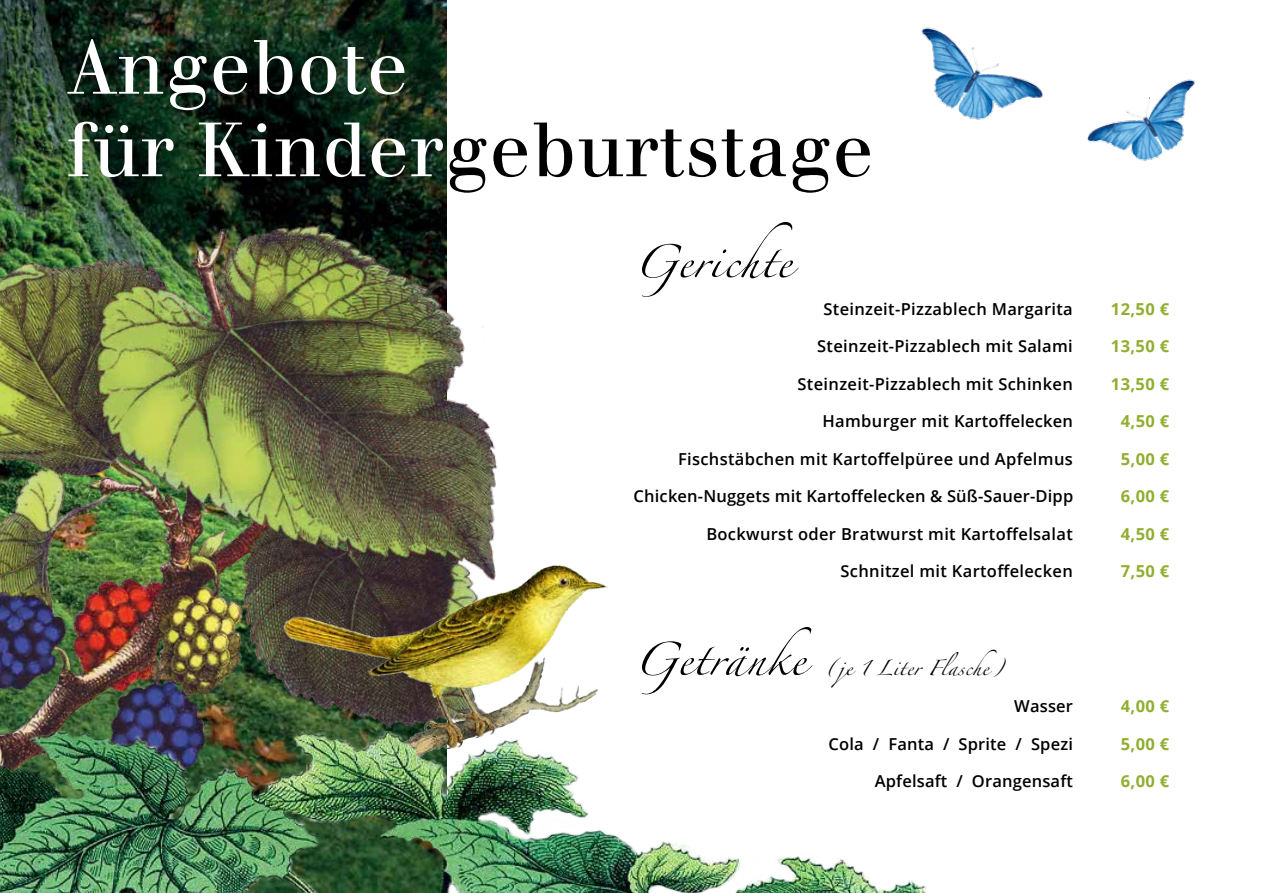
<style>
.page{position:relative;width:1263px;height:893px;background:#fff}
.page>*{position:absolute;margin:0;border:0;box-sizing:border-box;transform-origin:0 0}
.t1{font:75px/82.5px "Walbaum";letter-spacing:.01em;color:#fff}
.t2{font:75px "Zapfino Extra LT One";letter-spacing:.01em;color:#000}
.t3{font:34.5px "Zapfino Extra LT One";letter-spacing:.01em;color:#000}
.t4{font:600 16.5px "Open Sans";letter-spacing:.02em;color:#000}
.t5{font:700 16.5px "Open Sans";letter-spacing:.02em;color:#90ae30}
.s1{color:#000}
.s2{font-size:75px}
</style>
<div class="page">
<img style="left:0;top:0;width:446px;height:189px">
<img style="left:1087px;top:79px;width:108px;height:82px">
<img style="left:921px;top:27px;width:122px;height:93px">
<img style="left:0;top:189px;width:498px;height:542px">
<img style="left:240px;top:557px;width:367px;height:174px">
<img style="left:0;top:731px;width:927px;height:162px">
<h1 class="t1" style="left:67px;top:27px;width:808px">Angebote<br>für Kinder<span class="s1">geburtstage</span></h1>
<h1 class="t2" style="left:634px;top:207px;width:159px">Gerichte</h1>
<p class="t4" style="left:823px;top:297px;width:251px">Steinzeit-Pizzablech Margarita</p>
<p class="t5" style="left:1111px;top:297px;width:60px">12,50 €</p>
<p class="t4" style="left:817px;top:335px;width:257px">Steinzeit-Pizzablech mit Salami</p>
<p class="t5" style="left:1111px;top:334px;width:60px">13,50 €</p>
<p class="t4" style="left:797px;top:372px;width:277px">Steinzeit-Pizzablech mit Schinken</p>
<p class="t5" style="left:1111px;top:372px;width:60px">13,50 €</p>
<p class="t4" style="left:822px;top:410px;width:252px">Hamburger mit Kartoffelecken</p>
<p class="t5" style="left:1121px;top:409px;width:50px">4,50 €</p>
<p class="t4" style="left:678px;top:447px;width:396px">Fischstäbchen mit Kartoffelpüree und Apfelmus</p>
<p class="t5" style="left:1121px;top:447px;width:50px">5,00 €</p>
<p class="t4" style="left:634px;top:485px;width:441px">Chicken-Nuggets mit Kartoffelecken &amp; Süß-Sauer-Dipp</p>
<p class="t5" style="left:1121px;top:484px;width:50px">6,00 €</p>
<p class="t4" style="left:706px;top:522px;width:368px">Bockwurst oder Bratwurst mit Kartoffelsalat</p>
<p class="t5" style="left:1121px;top:522px;width:50px">4,50 €</p>
<p class="t4" style="left:840px;top:560px;width:234px">Schnitzel mit Kartoffelecken</p>
<p class="t5" style="left:1121px;top:559px;width:50px">7,50 €</p>
<h2 class="t3" style="left:634px;top:642px;width:371px"><span class="s2">Getränke</span> (je 1 Liter Flasche)</h2>
<p class="t4" style="left:1014px;top:695px;width:60px">Wasser</p>
<p class="t5" style="left:1121px;top:694px;width:50px">4,00 €</p>
<p class="t4" style="left:829px;top:732px;width:246px">Cola / Fanta / Sprite / Spezi</p>
<p class="t5" style="left:1121px;top:732px;width:50px">5,00 €</p>
<p class="t4" style="left:875px;top:770px;width:200px">Apfelsaft / Orangensaft</p>
<p class="t5" style="left:1121px;top:769px;width:50px">6,00 €</p>
</div>
